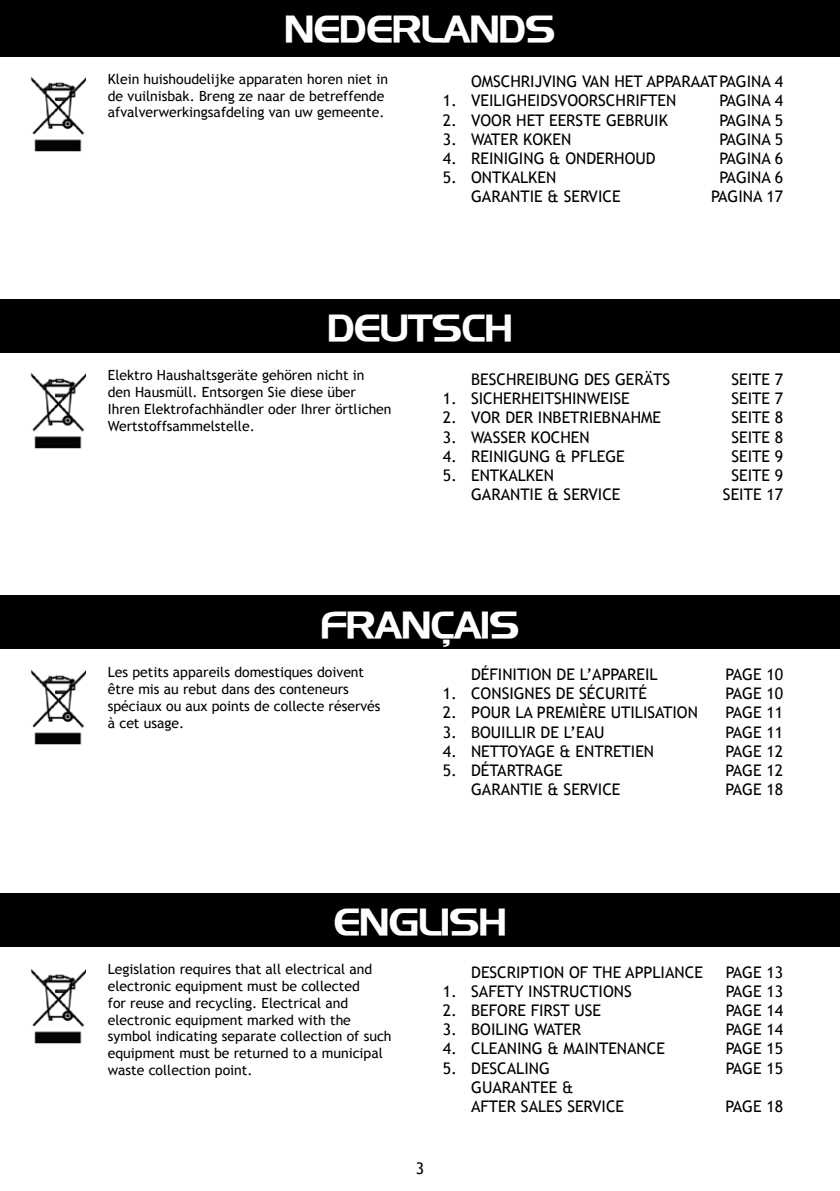
<style>
.page{position:relative;width:840px;height:1191px;background:#fff}
.page>*{position:absolute;margin:0;border:0;box-sizing:border-box;transform-origin:0 0}
.t1{font:36px "Longview";color:#fff}
.t2{font:16px/19.2px "Trebuchet MS";color:#000}
.t3{font:14px/16.8px "Trebuchet MS";color:#000}
</style>
<div class="page">
<div style="left:0;top:0;width:839px;height:57px;background:#000"></div>
<div style="left:0;top:299px;width:839px;height:54px;background:#000"></div>
<div style="left:0;top:595px;width:839px;height:54px;background:#000"></div>
<img style="left:30px;top:77px;width:55px;height:75px">
<img style="left:30px;top:373px;width:55px;height:76px">
<img style="left:30px;top:669px;width:55px;height:76px">
<img style="left:30px;top:968px;width:55px;height:76px">
<div style="left:0;top:893px;width:839px;height:54px;background:#000"></div>
<h1 class="t1" style="left:285px;top:7px;width:271px">NEDERLANDS</h1>
<p class="t3" style="left:108px;top:71px;width:281px">Klein huishoudelijke apparaten horen niet in de vuilnisbak. Breng ze naar de betreffende afvalverwerkingsafdeling van uw gemeente.</p>
<p class="t2" style="left:471px;top:72px;width:313px">Omschrijving van het apparaat Pagina 4</p>
<p class="t2" style="left:442px;top:91px;width:235px">1. Veiligheidsvoorschriften</p>
<p class="t2" style="left:719px;top:91px;width:65px">PAGina 4</p>
<p class="t2" style="left:442px;top:111px;width:40px">2. Voo</p>
<p class="t2" style="left:502px;top:111px;width:167px">r het eerste gebruik</p>
<p class="t2" style="left:719px;top:111px;width:65px">pagina 5</p>
<p class="t2" style="left:442px;top:130px;width:49px">3. WATER</p>
<p class="t2" style="left:523px;top:130px;width:49px">koken</p>
<p class="t2" style="left:719px;top:130px;width:65px">pagina 5</p>
<p class="t2" style="left:442px;top:149px;width:214px">4. Reiniging &amp; onderhoud</p>
<p class="t2" style="left:719px;top:149px;width:65px">pagina 6</p>
<p class="t2" style="left:442px;top:168px;width:115px">5. Ontkalken</p>
<p class="t2" style="left:719px;top:168px;width:65px">pagina 6</p>
<p class="t2" style="left:471px;top:187px;width:151px">Garantie &amp; Service</p>
<p class="t2" style="left:710px;top:187px;width:74px">pagina 17</p>
<h1 class="t1" style="left:327px;top:306px;width:186px">DEUTSCH</h1>
<p class="t3" style="left:108px;top:367px;width:285px">Elektro Haushaltsgeräte gehören nicht in<br>den Hausmüll. Entsorgen Sie diese über<br>I hren Elektrofachhändler oder I hrer örtlichen Wertstoffsammelstelle.</p>
<p class="t2" style="left:471px;top:370px;width:200px">beschreibung des geräts</p>
<p class="t2" style="left:731px;top:370px;width:53px">seite 7</p>
<p class="t2" style="left:442px;top:389px;width:188px">1. sicherheitshinweise</p>
<p class="t2" style="left:731px;top:389px;width:53px">seite 7</p>
<p class="t2" style="left:442px;top:408px;width:220px">2. Vor der inbetriebnahme</p>
<p class="t2" style="left:731px;top:408px;width:53px">seite 8</p>
<p class="t2" style="left:442px;top:427px;width:50px">3. WASSERK</p>
<p class="t2" style="left:540px;top:427px;width:22px">OCHEN</p>
<p class="t2" style="left:731px;top:427px;width:53px">seite 8</p>
<p class="t2" style="left:442px;top:447px;width:183px">4. Reinigung &amp; pflege</p>
<p class="t2" style="left:731px;top:447px;width:53px">seite 9</p>
<p class="t2" style="left:442px;top:466px;width:113px">5. entkalken</p>
<p class="t2" style="left:731px;top:466px;width:53px">seite 9</p>
<p class="t2" style="left:471px;top:485px;width:151px">Garantie &amp; Service</p>
<p class="t2" style="left:722px;top:485px;width:62px">seite 17</p>
<h1 class="t1" style="left:321px;top:602px;width:199px">FRANÇAIS</h1>
<p class="t3" style="left:108px;top:664px;width:274px">Les petits appareils domestiques doivent être mis au rebut dans des conteneurs spéciaux ou aux points de collecte réservés à cet usage.</p>
<p class="t2" style="left:471px;top:665px;width:188px">Définition de l’appareil</p>
<p class="t2" style="left:725px;top:665px;width:59px">Page 10</p>
<p class="t2" style="left:442px;top:684px;width:204px">1. consignes de sÉcuritÉ</p>
<p class="t2" style="left:725px;top:684px;width:59px">PAGe10</p>
<p class="t2" style="left:442px;top:703px;width:256px">2. pour la premiÈre utilisation</p>
<p class="t2" style="left:725px;top:703px;width:59px">page 11</p>
<p class="t2" style="left:442px;top:722px;width:163px">3. bouillir de l’eau</p>
<p class="t2" style="left:725px;top:722px;width:59px">page 11</p>
<p class="t2" style="left:442px;top:741px;width:213px">4. nettoyage &amp; entretien</p>
<p class="t2" style="left:725px;top:741px;width:59px">page 12</p>
<p class="t2" style="left:442px;top:761px;width:121px">5. détartrage</p>
<p class="t2" style="left:725px;top:761px;width:59px">page 12</p>
<p class="t2" style="left:471px;top:780px;width:151px">Garantie &amp; Service</p>
<p class="t2" style="left:725px;top:780px;width:59px">page 18</p>
<h1 class="t1" style="left:333px;top:900px;width:174px">ENGLISH</h1>
<p class="t3" style="left:108px;top:961px;width:285px">Legislation requires that all electrical and electronic equipment must be collected<br>for reuse and recycling. Electrical and electronic equipment marked with the symbol indicating separate collection of such equipment must be returned to a municipal waste collection point.</p>
<p class="t2" style="left:471px;top:962px;width:233px">description of the appliance</p>
<p class="t2" style="left:725px;top:962px;width:59px">Page 13</p>
<p class="t2" style="left:442px;top:981px;width:190px">1. safety instructions</p>
<p class="t2" style="left:725px;top:981px;width:59px">PAGe13</p>
<p class="t2" style="left:442px;top:1001px;width:160px">2. before first use</p>
<p class="t2" style="left:725px;top:1001px;width:59px">page 14</p>
<p class="t2" style="left:442px;top:1020px;width:140px">3. BOILI ng water</p>
<p class="t2" style="left:725px;top:1020px;width:59px">page 14</p>
<p class="t2" style="left:442px;top:1039px;width:223px">4. cleaning &amp; maintenance</p>
<p class="t2" style="left:725px;top:1039px;width:59px">page 15</p>
<p class="t2" style="left:442px;top:1058px;width:109px">5. descaling</p>
<p class="t2" style="left:725px;top:1058px;width:59px">page 15</p>
<p class="t2" style="left:471px;top:1077px;width:154px">Guarantee &amp;<br>after sales Service</p>
<p class="t2" style="left:725px;top:1097px;width:59px">page 18</p>
<p class="t2" style="left:415px;top:1159px;width:10px">3</p>
</div>
